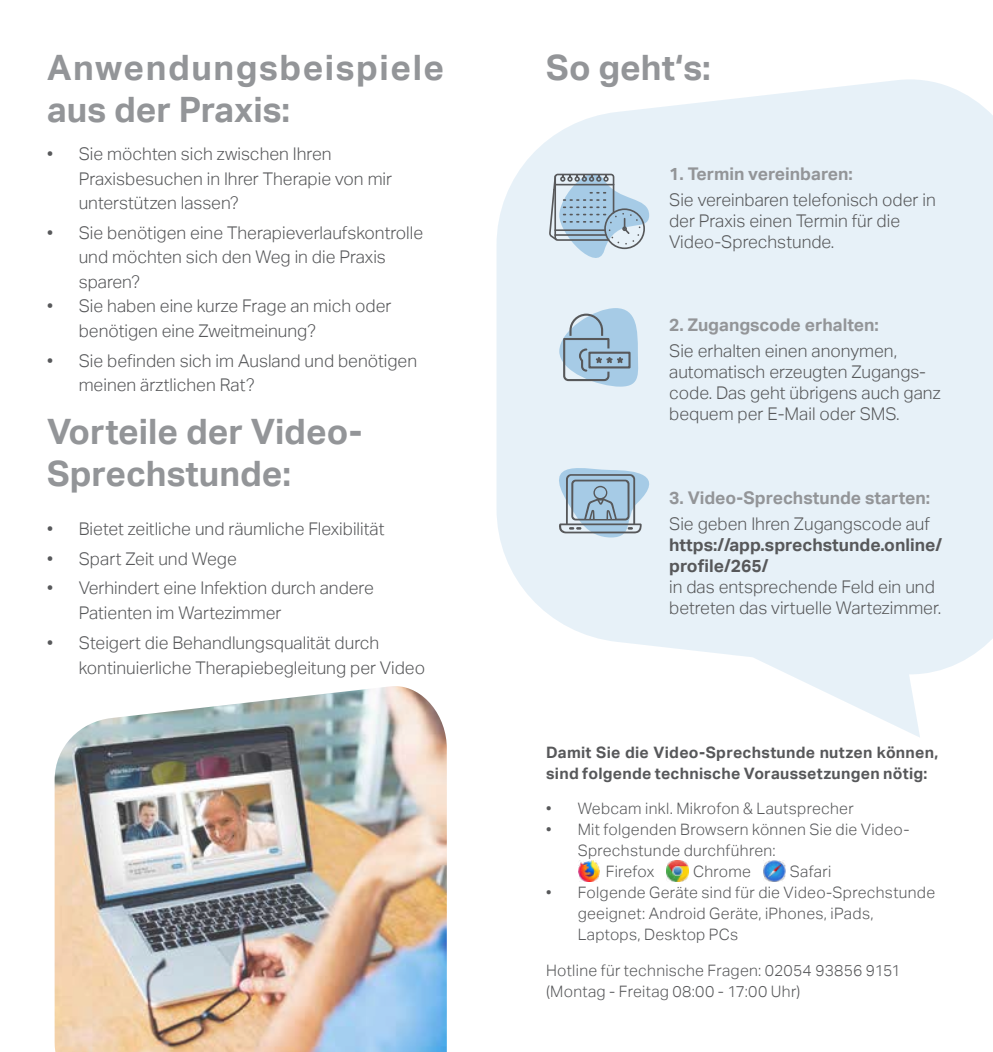
<style>
.page{position:relative;width:993px;height:1052px;background:#fff}
.page>*{position:absolute;margin:0;border:0;box-sizing:border-box;transform-origin:0 0}
.t1{font:700 35px/42px "Aktiv Grotesk";color:#939598}
.t2{font:700 35px/42px "Aktiv Grotesk";letter-spacing:.045em;color:#939598}
.t3{font:300 17.5px/24.5px "Aktiv Grotesk";color:#57585a}
.t4{font:700 17.5px "Aktiv Grotesk";color:#939598}
.t5{font:700 17.5px/21px "Aktiv Grotesk";color:#57585a}
.t6{font:300 15.75px/21px "Aktiv Grotesk";letter-spacing:.02em;color:#57585a}
.t7{font:700 15.75px/21px "Aktiv Grotesk";letter-spacing:.015em;color:#57585a}
</style>
<div class="page">
<svg style="left:496px;top:79px;width:496px;height:658px;fill:#e7f1f8"></svg>
<img style="left:55px;top:686px;width:391px;height:366px">
<svg style="left:548px;top:172px;width:101px;height:88px;background:#b7cbda"></svg>
<svg style="left:557px;top:466px;width:93px;height:71px;background:#aac0d1"></svg>
<svg style="left:559px;top:308px;width:80px;height:79px;background:#aac4d8"></svg>
<img style="left:578px;top:860px;width:21px;height:21px">
<img style="left:666px;top:860px;width:22px;height:21px">
<img style="left:763px;top:860px;width:22px;height:21px">
<h1 class="t2" style="left:47px;top:46px;width:398px">Anwendungsbeispiele aus der Praxis:</h1>
<p class="t3" style="left:79px;top:142px;width:315px;text-indent:-32px">• Sie möchten sich zwischen Ihren<br>Praxisbesuchen in Ihrer Therapie von mir unterstützen lassen?</p>
<p class="t3" style="left:79px;top:220px;width:346px;text-indent:-32px">• Sie benötigen eine Therapieverlaufskontrolle und möchten sich den Weg in die Praxis sparen?</p>
<p class="t3" style="left:79px;top:294px;width:314px;text-indent:-32px">• Sie haben eine kurze Frage an mich oder benötigen eine Zweitmeinung?</p>
<p class="t3" style="left:79px;top:348px;width:340px;text-indent:-32px">• Sie befinden sich im Ausland und benötigen meinen ärztlichen Rat?</p>
<h1 class="t1" style="left:47px;top:411px;width:316px">Vorteile der Video-<br>Sprechstunde:</h1>
<p class="t3" style="left:47px;top:516px;width:339px">• Bietet zeitliche und räumliche Flexibilität</p>
<p class="t3" style="left:47px;top:546px;width:191px">• Spart Zeit und Wege</p>
<p class="t3" style="left:79px;top:576px;width:296px;text-indent:-32px">• Verhindert eine Infektion durch andere<br>Patienten im Wartezimmer</p>
<p class="t3" style="left:79px;top:630px;width:348px;line-height:25.2px;text-indent:-32px">• Steigert die Behandlungsqualität durch kontinuierliche Therapiebegleitung per Video</p>
<h1 class="t1" style="left:546px;top:46px;width:166px">So geht‘s:</h1>
<p class="t4" style="left:669px;top:164px;width:185px">1. Termin vereinbaren:</p>
<p class="t3" style="left:669px;top:190px;width:268px;line-height:21px">Sie vereinbaren telefonisch oder in der Praxis einen Termin für die<br>Video-Sprechstunde.</p>
<p class="t4" style="left:669px;top:314px;width:211px">2. Zugangscode erhalten:</p>
<p class="t3" style="left:669px;top:340px;width:273px;line-height:21px">Sie erhalten einen anonymen, automatisch erzeugten Zugangs&shy;code. Das geht übrigens auch ganz bequem per E-Mail oder SMS.</p>
<p class="t4" style="left:669px;top:488px;width:262px">3. Video-Sprechstunde starten:</p>
<p class="t3" style="left:669px;top:512px;width:262px">Sie geben Ihren Zugangscode auf</p>
<p class="t5" style="left:669px;top:535px;width:274px">https://app.sprechstunde.online/ profile/265/</p>
<p class="t3" style="left:669px;top:577px;width:273px;line-height:21px">in das entsprechende Feld ein und betreten das virtuelle Wartezimmer.</p>
<p class="t7" style="left:546px;top:741px;width:393px">Damit Sie die Video-Sprechstunde nutzen können, sind folgende technische Voraussetzungen nötig:</p>
<p class="t6" style="left:546px;top:798px;width:309px">• Webcam inkl. Mikrofon &amp; Lautsprecher</p>
<p class="t6" style="left:546px;top:819px;width:365px">• Mit folgenden Browsern können Sie die Video-</p>
<p class="t6" style="left:577px;top:840px;width:199px">Sprechstunde durchführen:</p>
<p class="t6" style="left:605px;top:861px;width:50px">Firefox</p>
<p class="t6" style="left:692px;top:861px;width:59px">Chrome</p>
<p class="t6" style="left:789px;top:861px;width:43px">Safari</p>
<p class="t6" style="left:577px;top:882px;width:359px;text-indent:-32px">• Folgende Geräte sind für die Video-Sprechstunde geeignet: Android Geräte, iPhones, iPads,<br>Laptops, Desktop PCs</p>
<p class="t6" style="left:546px;top:960px;width:356px">Hotline für technische Fragen: 02054 93856 9151 (Montag - Freitag 08:00 - 17:00 Uhr)</p>
</div>
